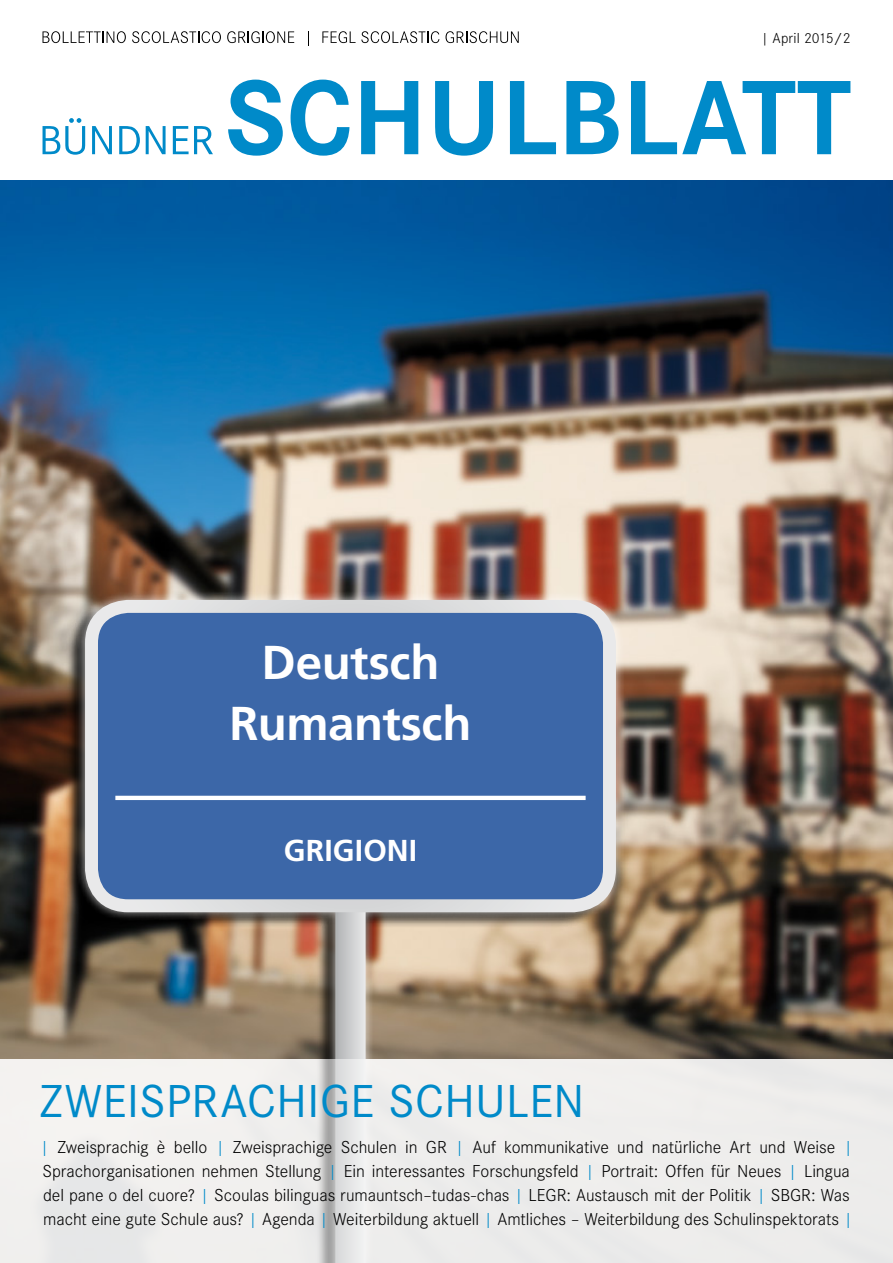
<style>
.page{position:relative;width:893px;height:1263px;background:#fff}
.page>*{position:absolute;margin:0;border:0;box-sizing:border-box;transform-origin:0 0}
.t1{font:48px "Corporate S";letter-spacing:.01em;color:#008ac9}
.t2{font:700 47.55px/60.4px "Frutiger";letter-spacing:-.01em;color:#fff;text-align:center}
.t3{font:700 30.3px "Frutiger";letter-spacing:.005em;color:#fff}
.t4{font:300 18px/24px "Corporate S";letter-spacing:-.005em;color:#000}
.t5{font:300 15px "Corporate S";letter-spacing:.01em;color:#000}
.s1{color:#008ac9}
</style>
<div class="page">
<img style="left:0;top:181px;width:893px;height:878px">
<svg style="left:43px;top:118px;width:42px;height:37px"></svg>
<svg style="left:92px;top:126px;width:20px;height:28px"></svg>
<svg style="left:119px;top:126px;width:21px;height:28px"></svg>
<svg style="left:146px;top:126px;width:20px;height:28px"></svg>
<svg style="left:173px;top:126px;width:40px;height:28px"></svg>
<svg style="left:228px;top:80px;width:55px;height:76px"></svg>
<svg style="left:291px;top:80px;width:58px;height:76px"></svg>
<svg style="left:361px;top:81px;width:57px;height:73px"></svg>
<svg style="left:435px;top:81px;width:58px;height:75px"></svg>
<svg style="left:510px;top:81px;width:46px;height:73px"></svg>
<svg style="left:566px;top:81px;width:53px;height:73px"></svg>
<svg style="left:631px;top:81px;width:219px;height:73px"></svg>
<svg style="left:43px;top:31px;width:83px;height:12px"></svg>
<svg style="left:132px;top:31px;width:89px;height:12px"></svg>
<svg style="left:227px;top:31px;width:67px;height:12px"></svg>
<svg style="left:308px;top:31px;width:1px;height:15px"></svg>
<svg style="left:322px;top:31px;width:117px;height:12px"></svg>
<svg style="left:446px;top:31px;width:73px;height:12px"></svg>
<img style="left:75px;top:573px;width:551px;height:486px">
<svg style="left:335px;top:912px;width:31px;height:147px;background:#cacbcc"></svg>
<div style="left:92px;top:606px;width:517px;height:300px;background:#3c67a8;border-radius:37px"></div>
<div style="left:85px;top:600px;width:531px;height:312px;border:13px solid #fff;border-radius:37px"></div>
<div style="left:0;top:1059px;width:893px;height:204px;background:#eeeeec"></div>
<hr style="left:115px;top:796px;width:471px;height:4px;background:#fff">
<h2 class="t2" style="left:229px;top:632px;width:244px">Deutsch<br>Rumantsch</h2>
<h3 class="t3" style="left:284px;top:832px;width:135px">Grigioni</h3>
<p class="t5" style="left:761px;top:29px;width:91px">| April 2015/2</p>
<h1 class="t1" style="left:39px;top:1073px;width:547px">ZWEISPRACHIGE SCHULEN</h1>
<p class="t4" style="left:40px;top:1135px;width:814px"><span class="s1">|</span> Zweisprachig è bello <span class="s1">|</span> Zweisprachige Schulen in GR <span class="s1">|</span> Auf kommunikative und natürliche Art und Weise <span class="s1">| </span>Sprachorganisationen nehmen Stellung <span class="s1">|</span> Ein interessantes Forschungsfeld <span class="s1">|</span> Portrait: Offen für Neues <span class="s1">|</span> Lingua del pane o del cuore? <span class="s1">|</span> Scoulas bilinguas rumauntsch–tudas-chas <span class="s1">|</span> LEGR: Austausch mit der Politik <span class="s1">|</span> SBGR: Was macht eine gute Schule aus? <span class="s1">|</span> Agenda <span class="s1">|</span> Weiterbildung aktuell <span class="s1">|</span> Amtliches – Weiterbildung des Schulinspektorats <span class="s1">|</span></p>
</div>
